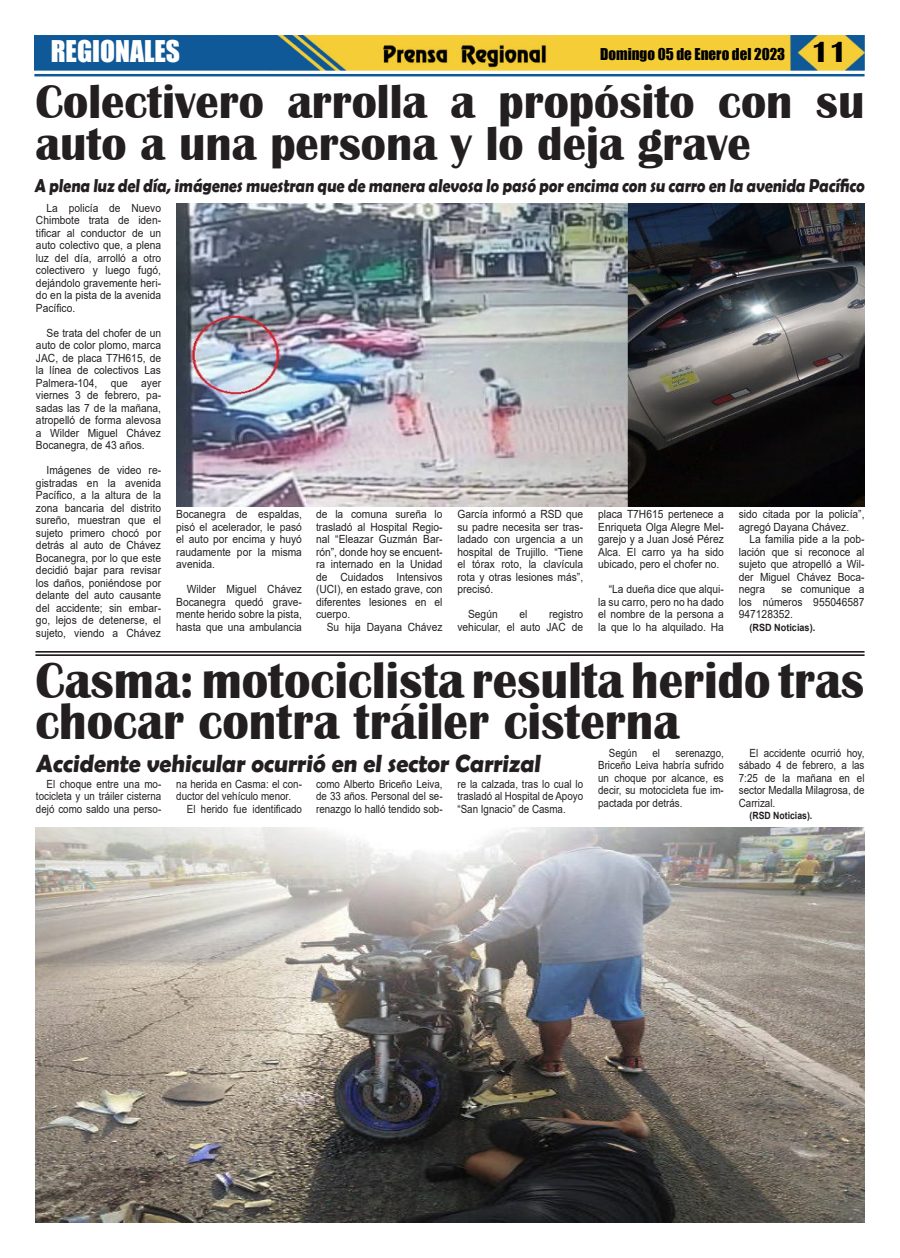
<style>
.page{position:relative;width:900px;height:1258px;background:#fff}
.page>*{position:absolute;margin:0;border:0;box-sizing:border-box;transform-origin:0 0}
.t1{font:700 52.62px/41.2px "Britannic";color:#231f20;scale:.93 1}
.t2{font:700 49px/42.5px "Britannic";color:#231f20;scale:.95 1}
.t3{font:27.5px "Impact";color:#fff}
.t4{font:700 25px "Berlin Sans FB Demi";color:#231f20;scale:.96 1}
.t5{font:700 18.75px "Berlin Sans FB Demi";color:#231f20;scale:.86 1}
.t6{font:15px "Impact";color:#000}
.t7{font:11.25px/12.5px "Arial";color:#231f20;text-align:justify;scale:.91 1}
.t8{font:11.25px/12.5px "Arial";color:#231f20;text-align:justify;scale:.87 1}
.t9{font:700 10px "Arial";color:#231f20;scale:.91 1}
.t10{font:700 10px "Arial";color:#231f20;scale:.87 1}
.s1{font-family:"Britannic";font-weight:700;font-size:30px}
</style>
<div class="page">
<img style="left:34px;top:35px;width:831px;height:36px">
<hr style="left:34px;top:74px;width:831px;height:2px;background:#0f5998">
<img style="left:380px;top:41px;width:169px;height:27px">
<hr style="left:35px;top:651px;width:830px;height:2px;background:#231f20">
<hr style="left:35px;top:654px;width:830px;height:2px;background:#231f20">
<img style="left:176px;top:204px;width:688px;height:303px">
<img style="left:36px;top:827px;width:829px;height:395px">
<h3 class="t3" style="left:51px;top:36px;width:131px">REGIONALES</h3>
<h3 class="t6" style="left:600px;top:48px;width:249px">Domingo 05 de Enero del 2023 <span class="s1">11</span></h3>
<h2 class="t2" style="left:35px;top:84px;width:874px">Colectivero arrolla a propósito con su auto a una persona y lo deja grave</h2>
<p class="t7" style="left:36px;top:202px;width:139px;text-indent:11px">La policía de Nuevo Chimbote trata de iden&shy;tificar al conductor de un auto colectivo que, a plena luz del día, arrolló a otro colectivero y luego fugó, dejándolo gravemente heri&shy;do en la pista de la avenida Pacífico.</p>
<p class="t7" style="left:36px;top:328px;width:139px;text-indent:11px">Se trata del chofer de un auto de color plomo, marca JAC, de placa T7H615, de la línea de colectivos Las Palmera-104, que ayer viernes 3 de febrero, pa&shy;sadas las 7 de la mañana, atropelló de forma alevosa a Wilder Miguel Chávez Bocanegra, de 43 años.</p>
<p class="t7" style="left:36px;top:465px;width:139px;text-indent:11px">Imágenes de video re&shy;gistradas en la avenida Pacífico, a la altura de la zona bancaria del distrito sureño, muestran que el sujeto primero chocó por detrás al auto de Chávez Bocanegra, por lo que este decidió bajar para revisar los daños, poniéndose por delante del auto causante del accidente; sin embar&shy;go, lejos de detenerse, el sujeto, viendo a Chávez</p>
<h3 class="t5" style="left:34px;top:175px;width:969px">A plena luz del día, imágenes muestran que de manera alevosa lo pasó por encima con su carro en la avenida Pacífico</h3>
<p class="t7" style="left:598px;top:508px;width:140px">placa T7H615 pertenece a Enriqueta Olga Alegre Mel&shy;garejo y a Juan José Pérez Alca. El carro ya ha sido ubicado, pero el chofer no.</p>
<p class="t7" style="left:598px;top:583px;width:140px;text-indent:11px">“La dueña dice que alqui&shy;la su carro, pero no ha dado el nombre de la persona a la que lo ha alquilado. Ha</p>
<p class="t7" style="left:458px;top:509px;width:140px">García informó a RSD que su padre necesita ser tras&shy;ladado con urgencia a un hospital de Trujillo. “Tiene el tórax roto, la clavícula rota y otras lesiones más”, precisó.</p>
<p class="t7" style="left:468px;top:609px;width:34px">Según</p>
<p class="t7" style="left:519px;top:609px;width:10px">el</p>
<p class="t7" style="left:739px;top:509px;width:140px">sido citada por la policía”, agregó Dayana Chávez.</p>
<p class="t7" style="left:739px;top:534px;width:140px;text-indent:11px">La familia pide a la pob&shy;lación que si reconoce al sujeto que atropelló a Wil&shy;der Miguel Chávez Boca&shy;negra</p>
<p class="t7" style="left:176px;top:509px;width:140px">Bocanegra de espaldas, pisó el acelerador, le pasó el auto por encima y huyó raudamente por la misma avenida.</p>
<p class="t7" style="left:176px;top:584px;width:140px;text-indent:11px">Wilder Miguel Chávez Bocanegra quedó grave&shy;mente herido sobre la pista, hasta que una ambulancia</p>
<p class="t7" style="left:316px;top:509px;width:141px">de la comuna sureña lo trasladó al Hospital Regio&shy;nal “Eleazar Guzmán Bar&shy;rón”, donde hoy se encuent&shy;ra internado en la Unidad de Cuidados Intensivos (UCI), en estado grave, con diferentes lesiones en el cuerpo.</p>
<p class="t7" style="left:327px;top:621px;width:129px">Su hija Dayana Chávez</p>
<p class="t7" style="left:739px;top:584px;width:140px;text-indent:43px">se comunique a los números 955046587<br>947128352.</p>
<p class="t9" style="left:750px;top:624px;width:74px">(RSD Noticias).</p>
<h1 class="t1" style="left:35px;top:664px;width:893px">Casma: motociclista resulta herido tras chocar contra tráiler cisterna</h1>
<p class="t7" style="left:458px;top:609px;width:140px;text-align:right">registro<br>vehicular, el auto JAC de</p>
<h3 class="t4" style="left:36px;top:748px;width:530px">Accidente vehicular ocurrió en el sector Carrizal</h3>
<p class="t8" style="left:36px;top:779px;width:146px;text-indent:11px">El choque entre una mo&shy;tocicleta y un tráiler cisterna dejó como saldo una perso-</p>
<p class="t8" style="left:176px;top:779px;width:146px">na herida en Casma: el con-</p>
<p class="t8" style="left:176px;top:791px;width:133px">ductor del vehículo menor.</p>
<p class="t8" style="left:187px;top:802px;width:134px">El herido fue identificado</p>
<p class="t8" style="left:316px;top:779px;width:147px">como Alberto Briceño Leiva, de 33 años. Personal del se&shy;renazgo lo halló tendido sob-</p>
<p class="t8" style="left:457px;top:779px;width:146px">re la calzada, tras lo cual lo trasladó al Hospital de Apoyo “San Ignacio” de Casma.</p>
<p class="t8" style="left:609px;top:747px;width:34px">Según</p>
<p class="t8" style="left:652px;top:747px;width:10px">el</p>
<p class="t8" style="left:598px;top:747px;width:146px;text-indent:77px">serenazgo, Briceño Leiva habría sufrido un choque por alcance, es decir, su motocicleta fue im&shy;pactada por detrás.</p>
<p class="t8" style="left:739px;top:747px;width:146px;text-indent:11px">El accidente ocurrió hoy, sábado 4 de febrero, a las 7:25 de la mañana en el sector Medalla Milagrosa, de Carrizal.</p>
<p class="t10" style="left:750px;top:812px;width:74px">(RSD Noticias).</p>
</div>
